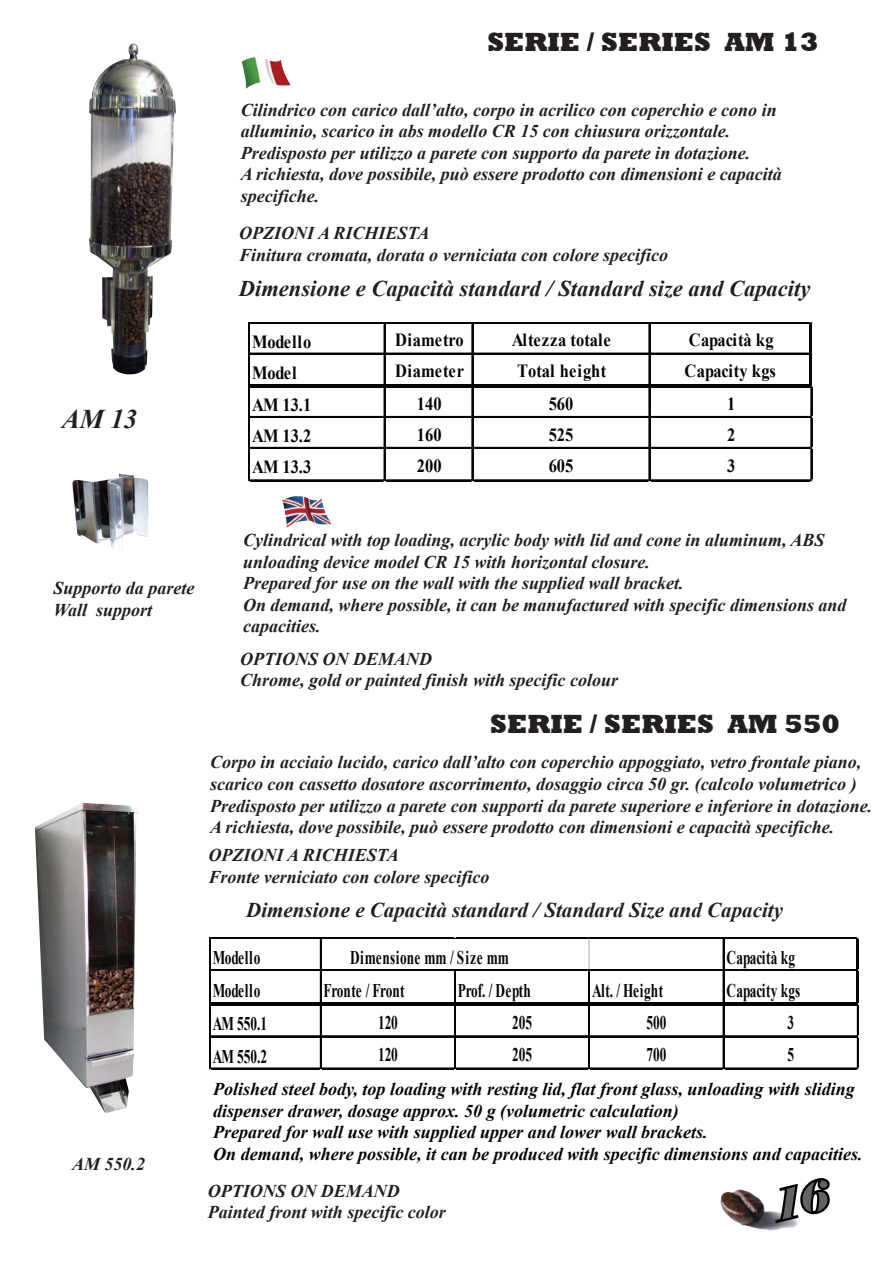
<style>
.page{position:relative;width:893px;height:1263px;background:#fff}
.page>*{position:absolute;margin:0;border:0;box-sizing:border-box;transform-origin:0 0}
.t1{font:800 27px "Rockwell";color:#231f20}
.t2{font:italic 700 27px "Times New Roman";color:#231f20}
.t3{font:italic 700 22.5px "Times New Roman";color:#231f20}
.t4{font:italic 700 21px "Times New Roman";color:#231f20}
.t5{font:700 19.35px "Times New Roman";color:#050504;scale:.69 1}
.t6{font:700 19.35px "Times New Roman";letter-spacing:.025em;color:#050504;scale:.69 1}
.t7{font:700 18.6px "Times New Roman";color:#050504;scale:.89 1}
.t8{font:700 18.6px "Times New Roman";letter-spacing:.025em;color:#050504;scale:.89 1}
.t9{font:italic 700 18px/21.6px "Times New Roman";color:#231f20}
.t10{font:italic 700 18px/21.6px "Times New Roman";color:#050504}
</style>
<div class="page">
<img style="left:721px;top:1189px;width:76px;height:42px">
<img style="left:72px;top:474px;width:76px;height:74px">
<img style="left:241px;top:57px;width:49px;height:32px">
<img style="left:282px;top:496px;width:49px;height:32px">
<img style="left:35px;top:803px;width:103px;height:310px">
<hr style="left:210px;top:937px;width:648px;height:2px;background:#050504">
<hr style="left:589px;top:939px;width:1px;height:31px;background:#d5d4d3">
<hr style="left:210px;top:969px;width:646px;height:1px;background:#050504">
<hr style="left:210px;top:970px;width:646px;height:1px;background:#050504">
<hr style="left:209px;top:937px;width:1px;height:68px;background:#050504">
<hr style="left:320px;top:939px;width:1px;height:63px;background:#050504">
<hr style="left:454px;top:971px;width:1px;height:31px;background:#050504">
<hr style="left:455px;top:971px;width:1px;height:31px;background:#050504">
<hr style="left:589px;top:971px;width:1px;height:31px;background:#050504">
<hr style="left:723px;top:939px;width:1px;height:63px;background:#050504">
<hr style="left:210px;top:1002px;width:648px;height:3px;background:#050504">
<hr style="left:856px;top:939px;width:2px;height:66px;background:#050504">
<hr style="left:210px;top:1035px;width:648px;height:1px;background:#050504">
<hr style="left:210px;top:1036px;width:648px;height:1px;background:#050504">
<hr style="left:209px;top:1005px;width:1px;height:64px;background:#050504">
<hr style="left:320px;top:1005px;width:1px;height:64px;background:#050504">
<hr style="left:454px;top:1005px;width:1px;height:64px;background:#050504">
<hr style="left:455px;top:1005px;width:1px;height:64px;background:#050504">
<hr style="left:589px;top:1005px;width:1px;height:64px;background:#050504">
<hr style="left:723px;top:1005px;width:1px;height:64px;background:#050504">
<hr style="left:210px;top:1068px;width:648px;height:1px;background:#050504">
<hr style="left:857px;top:1005px;width:1px;height:64px;background:#050504">
<hr style="left:250px;top:322px;width:562px;height:2px;background:#050504">
<hr style="left:250px;top:353px;width:559px;height:2px;background:#050504">
<hr style="left:248px;top:322px;width:2px;height:65px;background:#050504">
<hr style="left:384px;top:324px;width:1px;height:60px;background:#050504">
<hr style="left:472px;top:324px;width:1px;height:60px;background:#050504">
<hr style="left:649px;top:324px;width:1px;height:60px;background:#050504">
<hr style="left:250px;top:384px;width:562px;height:3px;background:#050504">
<hr style="left:809px;top:324px;width:3px;height:63px;background:#050504">
<hr style="left:250px;top:416px;width:562px;height:2px;background:#050504">
<hr style="left:250px;top:447px;width:562px;height:2px;background:#050504">
<hr style="left:248px;top:387px;width:2px;height:94px;background:#050504">
<hr style="left:384px;top:387px;width:1px;height:94px;background:#050504">
<hr style="left:472px;top:387px;width:1px;height:94px;background:#050504">
<hr style="left:649px;top:387px;width:1px;height:94px;background:#050504">
<hr style="left:250px;top:479px;width:562px;height:1px;background:#050504">
<hr style="left:250px;top:480px;width:562px;height:1px;background:#050504">
<hr style="left:811px;top:387px;width:1px;height:94px;background:#050504">
<img style="left:89px;top:43px;width:87px;height:331px">
<svg style="left:770px;top:1178px;width:60px;height:46px"></svg>
<h1 class="t2" style="left:62px;top:400px;width:77px">AM 13</h1>
<h1 class="t1" style="left:487px;top:26px;width:333px">SERIE / SERIES AM 13</h1>
<p class="t9" style="left:241px;top:98px;width:543px">Cilindrico con carico dall’alto, corpo in acrilico con coperchio e cono in alluminio, scarico in abs modello CR 15 con chiusura orizzontale.<br>Predisposto per utilizzo a parete con supporto da parete in dotazione.<br>A richiesta, dove possibile, può essere prodotto con dimensioni e capacità specifiche.</p>
<p class="t9" style="left:239px;top:222px;width:431px">OPZIONI A RICHIESTA<br>Finitura cromata, dorata o verniciata con colore specifico</p>
<p class="t3" style="left:239px;top:273px;width:573px">Dimensione e Capacità standard / Standard size and Capacity</p>
<p class="t8" style="left:252px;top:328px;width:68px">Modello</p>
<p class="t7" style="left:395px;top:327px;width:79px">Diametro</p>
<p class="t7" style="left:512px;top:327px;width:113px">Altezza totale</p>
<p class="t7" style="left:689px;top:327px;width:97px">Capacità kg</p>
<p class="t7" style="left:252px;top:359px;width:51px">Model</p>
<p class="t8" style="left:395px;top:358px;width:79px">Diameter</p>
<p class="t7" style="left:517px;top:358px;width:102px">Total height</p>
<p class="t7" style="left:685px;top:358px;width:104px">Capacity kgs</p>
<p class="t7" style="left:252px;top:392px;width:68px">AM 13.1</p>
<p class="t7" style="left:417px;top:390px;width:29px">140</p>
<p class="t7" style="left:549px;top:390px;width:29px">560</p>
<p class="t7" style="left:727px;top:390px;width:11px">1</p>
<p class="t7" style="left:252px;top:422px;width:68px">AM 13.2</p>
<p class="t7" style="left:417px;top:421px;width:29px">160</p>
<p class="t7" style="left:549px;top:421px;width:29px">525</p>
<p class="t7" style="left:727px;top:421px;width:11px">2</p>
<p class="t7" style="left:252px;top:453px;width:68px">AM 13.3</p>
<p class="t7" style="left:417px;top:452px;width:29px">200</p>
<p class="t7" style="left:549px;top:452px;width:29px">605</p>
<p class="t7" style="left:727px;top:452px;width:11px">3</p>
<p class="t9" style="left:53px;top:577px;width:143px">Supporto da parete<br>Wall support</p>
<p class="t9" style="left:72px;top:1153px;width:75px">AM 550.2</p>
<p class="t9" style="left:243px;top:529px;width:605px">Cylindrical with top loading, acrylic body with lid and cone in aluminum, ABS unloading device model CR 15 with horizontal closure.<br>Prepared for use on the wall with the supplied wall bracket.<br>On demand, where possible, it can be manufactured with specific dimensions and capacities.</p>
<p class="t9" style="left:240px;top:647px;width:380px">OPTIONS ON DEMAND<br>Chrome, gold or painted finish with specific colour</p>
<h1 class="t1" style="left:490px;top:708px;width:351px">SERIE / SERIES AM 550</h1>
<p class="t9" style="left:210px;top:751px;width:664px">Corpo in acciaio lucido, carico dall’alto con coperchio appoggiato, vetro frontale piano, scarico con cassetto dosatore ascorrimento, dosaggio circa 50 gr. (calcolo volumetrico )<br>Predisposto per utilizzo a parete con supporti da parete superiore e inferiore in dotazione.<br>A richiesta, dove possibile, può essere prodotto con dimensioni e capacità specifiche.</p>
<p class="t9" style="left:208px;top:844px;width:282px">OPZIONI A RICHIESTA<br>Fronte verniciato con colore specifico</p>
<p class="t4" style="left:246px;top:896px;width:538px">Dimensione e Capacità standard / Standard Size and Capacity</p>
<p class="t6" style="left:213px;top:944px;width:71px">Modello</p>
<p class="t6" style="left:350px;top:944px;width:231px">Dimensione mm / Size mm</p>
<p class="t5" style="left:726px;top:944px;width:101px">Capacità kg</p>
<p class="t6" style="left:213px;top:976px;width:71px">Modello</p>
<p class="t5" style="left:324px;top:976px;width:119px">Fronte / Front</p>
<p class="t5" style="left:458px;top:976px;width:107px">Prof. / Depth</p>
<p class="t6" style="left:592px;top:976px;width:104px">Alt. / Height</p>
<p class="t5" style="left:726px;top:976px;width:109px">Capacity kgs</p>
<p class="t5" style="left:213px;top:1010px;width:80px">AM 550.1</p>
<p class="t5" style="left:378px;top:1008px;width:30px">120</p>
<p class="t5" style="left:512px;top:1008px;width:30px">205</p>
<p class="t5" style="left:646px;top:1008px;width:30px">500</p>
<p class="t5" style="left:787px;top:1008px;width:11px">3</p>
<p class="t5" style="left:213px;top:1042px;width:80px">AM 550.2</p>
<p class="t5" style="left:378px;top:1040px;width:30px">120</p>
<p class="t5" style="left:512px;top:1040px;width:30px">205</p>
<p class="t5" style="left:646px;top:1040px;width:30px">700</p>
<p class="t5" style="left:787px;top:1040px;width:11px">5</p>
<p class="t10" style="left:213px;top:1078px;width:651px">Polished steel body, top loading with resting lid, flat front glass, unloading with sliding dispenser drawer, dosage approx. 50 g (volumetric calculation)<br>Prepared for wall use with supplied upper and lower wall brackets.<br>On demand, where possible, it can be produced with specific dimensions and capacities.</p>
<p class="t9" style="left:208px;top:1179px;width:240px">OPTIONS ON DEMAND<br>Painted front with specific color</p>
</div>
